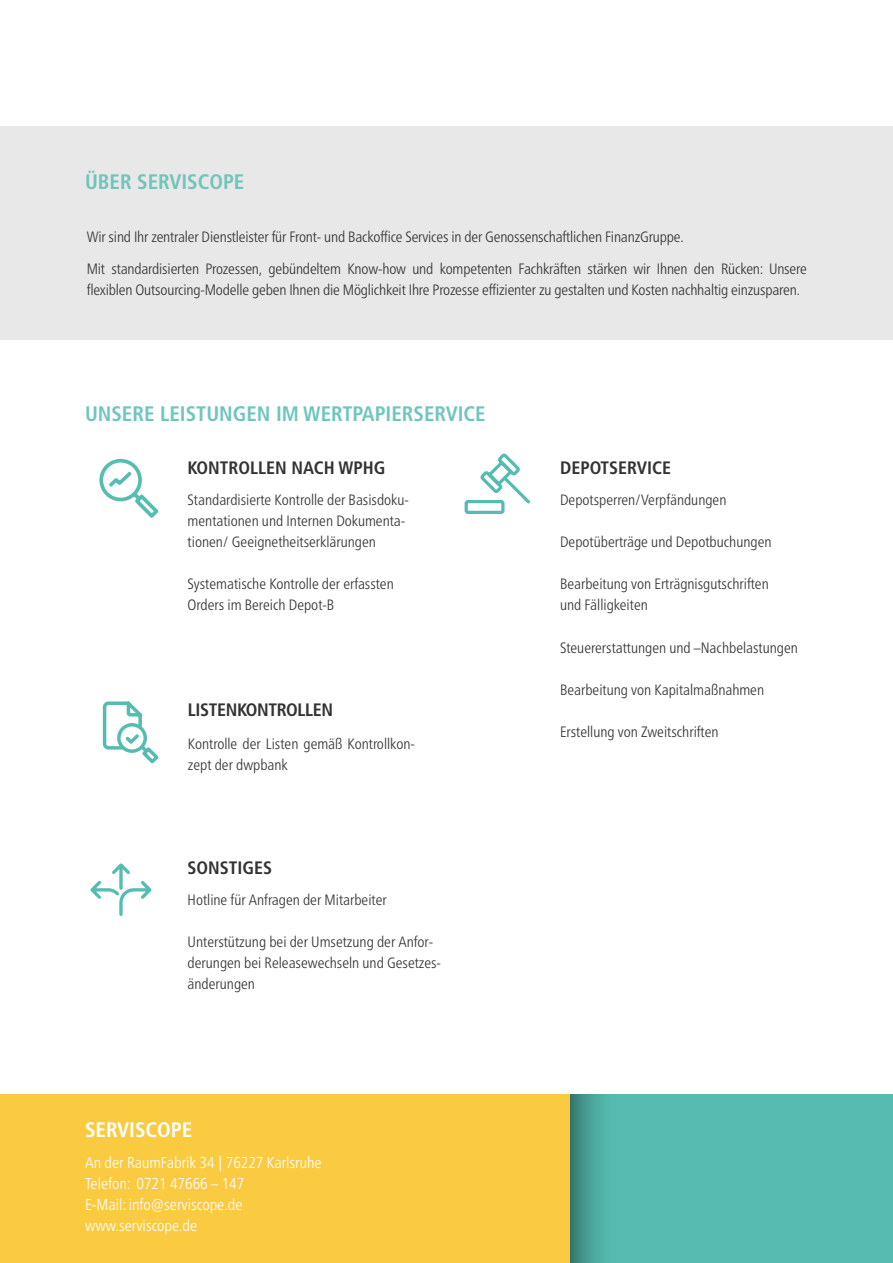
<style>
.page{position:relative;width:893px;height:1263px;background:#fff}
.page>*{position:absolute;margin:0;border:0;box-sizing:border-box;transform-origin:0 0}
.t1{font:700 condensed 21px "Frutiger LT Pro";color:#6fc6bd}
.t2{font:700 condensed 21px "Frutiger LT Pro";color:#71c4bb}
.t3{font:700 condensed 21px "Frutiger LT Pro";color:#fff}
.t4{font:700 condensed 18px "Frutiger LT Pro";color:#343334}
.t5{font:700 condensed 18px "Frutiger LT Pro";letter-spacing:-.02em;color:#343334}
.t6{font:300 condensed 15.75px/21px "Frutiger Neue LTW1 G";color:#fff}
.t7{font:300 condensed 15px/21px "Frutiger Neue LTW1 G";color:#343334}
</style>
<div class="page">
<div style="left:0;top:1094px;width:570px;height:169px;background:#facb41"></div>
<div style="left:570px;top:1094px;width:323px;height:169px;background:#56bcb1"></div>
<div style="left:570px;top:1094px;width:48px;height:169px;background:linear-gradient(to right,#3a7f78,#5ac5b9)"></div>
<svg style="left:464px;top:453px;width:66px;height:61px"></svg>
<svg style="left:102px;top:701px;width:57px;height:63px"></svg>
<svg style="left:90px;top:863px;width:62px;height:53px"></svg>
<svg style="left:99px;top:458px;width:60px;height:60px"></svg>
<div style="left:0;top:126px;width:893px;height:214px;background:#e3e3e3"></div>
<h1 class="t2" style="left:85px;top:170px;width:161px">ÜBER SERVISCOPE</h1>
<p class="t7" style="left:87px;top:220px;width:722px;line-height:31.5px">Wir sind Ihr zentraler Dienstleister für Front- und Backoffice Services in der Genossenschaftlichen FinanzGruppe.<br>Mit standardisierten Prozessen, gebündeltem Know-how und kompetenten Fachkräften stärken wir Ihnen den Rücken: Unsere</p>
<p class="t7" style="left:87px;top:278px;width:715px">flexiblen Outsourcing-Modelle geben Ihnen die Möglichkeit Ihre Prozesse effizienter zu gestalten und Kosten nachhaltig einzusparen.</p>
<h1 class="t1" style="left:85px;top:401px;width:402px">UNSERE LEISTUNGEN IM WERTPAPIERSERVICE</h1>
<p class="t4" style="left:188px;top:457px;width:199px">KONTROLLEN NACH WPHG</p>
<p class="t4" style="left:560px;top:457px;width:113px">DEPOTSERVICE</p>
<p class="t7" style="left:188px;top:488px;width:223px">Standardisierte Kontrolle der Basisdoku&shy;mentationen und Internen Dokumenta&shy;tionen/ Geeignetheitserklärungen</p>
<p class="t7" style="left:188px;top:572px;width:208px">Systematische Kontrolle der erfassten<br>Orders im Bereich Depot-B</p>
<p class="t5" style="left:188px;top:699px;width:147px">LISTENKONTROLLEN</p>
<p class="t7" style="left:188px;top:732px;width:228px">Kontrolle der Listen gemäß Kontrollkon&shy;zept der dwpbank</p>
<p class="t4" style="left:188px;top:857px;width:86px">SONSTIGES</p>
<p class="t7" style="left:188px;top:888px;width:201px">Hotline für Anfragen der Mitarbeiter</p>
<p class="t7" style="left:188px;top:930px;width:255px">Unterstützung bei der Umsetzung der Anfor&shy;derungen bei Releasewechseln und Gesetzes&shy;änderungen</p>
<h1 class="t3" style="left:85px;top:1117px;width:109px">SERVISCOPE</h1>
<p class="t6" style="left:85px;top:1151px;width:238px">An der RaumFabrik 34 | 76227 Karlsruhe<br>Telefon: 0721 47666 – 147<br>E-Mail: info@serviscope.de www.serviscope.de</p>
<p class="t7" style="left:560px;top:488px;width:168px">Depotsperren/Verpfändungen</p>
<p class="t7" style="left:560px;top:530px;width:213px">Depotüberträge und Depotbuchungen</p>
<p class="t7" style="left:560px;top:572px;width:210px">Bearbeitung von Erträgnisgutschriften und Fälligkeiten</p>
<p class="t7" style="left:560px;top:636px;width:239px">Steuererstattungen und –Nachbelastungen</p>
<p class="t7" style="left:560px;top:678px;width:206px">Bearbeitung von Kapitalmaßnahmen</p>
<p class="t7" style="left:560px;top:720px;width:160px">Erstellung von Zweitschriften</p>
</div>
